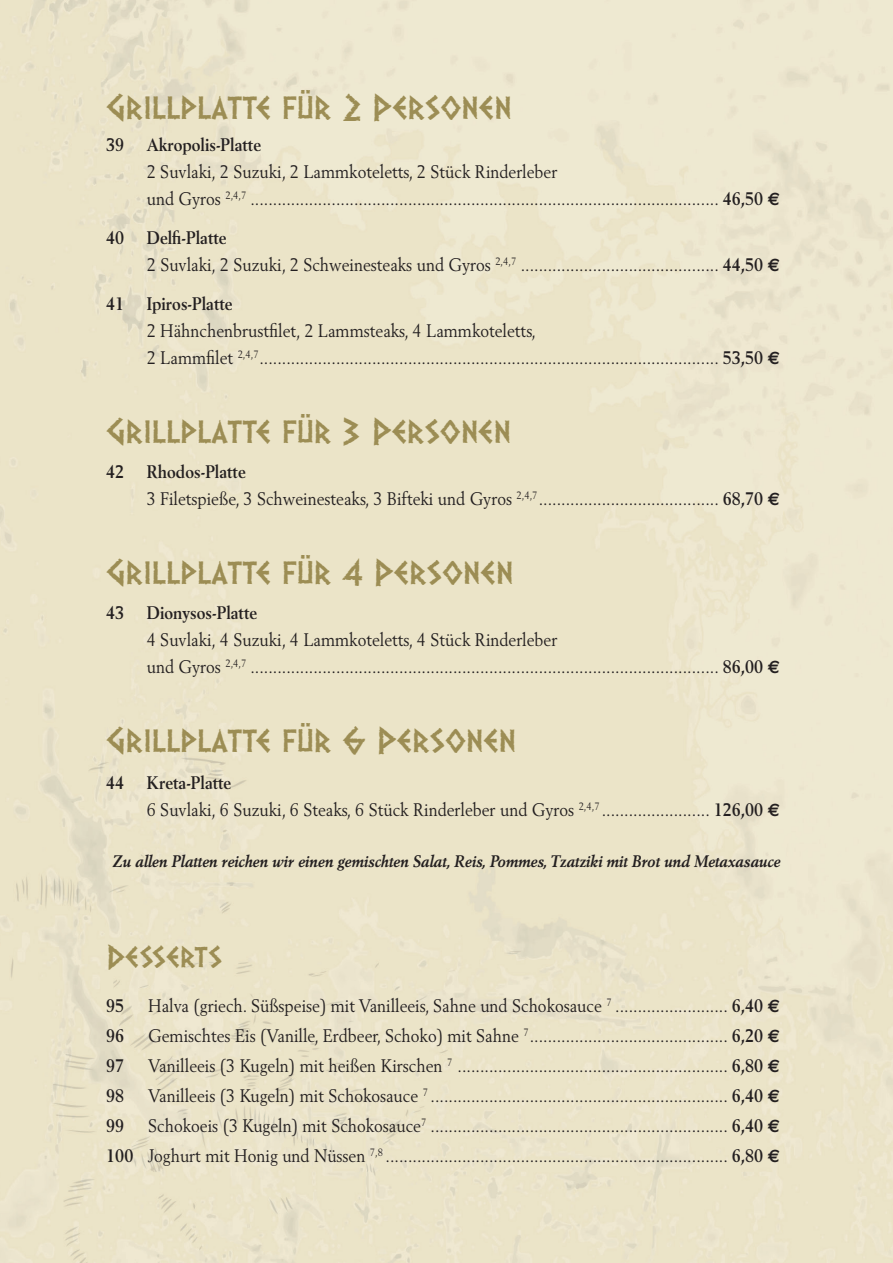
<style>
.page{position:relative;width:893px;height:1263px;background:#fff}
.page>*{position:absolute;margin:0;border:0;box-sizing:border-box;transform-origin:0 0}
.t1{font:31.5px "Dalek";color:#9c8d54}
.t2{font:28.5px "Dalek";color:#9c8d54}
.t3{font:18px/27px "Berling";color:#231f20;scale:.9 1}
.t4{font:700 18px "Berling";color:#231f20;scale:.9 1}
.t5{font:italic 700 16.5px "Berling";color:#231f20;scale:.9 1}
.s1{font-weight:700}
.s2{font-family:"Euro Sans";font-weight:700}
</style>
<div class="page">
<h1 class="t1" style="left:106px;top:83px;width:407px">Grillplatte für 2 Personen</h1>
<p class="t4" style="left:106px;top:134px;width:174px">39 Akropolis-Platte</p>
<p class="t3" style="left:147px;top:158px;width:705px">2 Suvlaki, 2 Suzuki, 2 Lammkoteletts, 2 Stück Rinderleber<br>und Gyros <sup>2,4,7</sup> ........................................................................................................ <span class="s1">46,50</span> <span class="s2">D</span></p>
<p class="t3" style="left:147px;top:224px;width:705px;text-indent:-40px"><span class="s1">40 Delfi-Platte<br></span>2 Suvlaki, 2 Suzuki, 2 Schweinesteaks und Gyros <sup>2,4,7</sup> ............................................ <span class="s1">44,50</span> <span class="s2">D</span></p>
<p class="t4" style="left:106px;top:293px;width:142px">41 Ipiros-Platte</p>
<p class="t3" style="left:147px;top:317px;width:705px">2 Hähnchenbrustfilet, 2 Lammsteaks, 4 Lammkoteletts,<br>2 Lammfilet <sup>2,4,7</sup>...................................................................................................... <span class="s1">53,50</span> <span class="s2">D</span></p>
<h1 class="t1" style="left:106px;top:407px;width:406px">Grillplatte für 3 Personen</h1>
<p class="t3" style="left:147px;top:458px;width:705px;text-indent:-40px"><span class="s1">42 Rhodos-Platte<br></span>3 Filetspieße, 3 Schweinesteaks, 3 Bifteki und Gyros <sup>2,4,7</sup>........................................ <span class="s1">68,70</span> <span class="s2">D</span></p>
<h1 class="t1" style="left:106px;top:548px;width:408px">Grillplatte für 4 Personen</h1>
<p class="t4" style="left:106px;top:602px;width:169px">43 Dionysos-Platte</p>
<p class="t3" style="left:147px;top:626px;width:705px">4 Suvlaki, 4 Suzuki, 4 Lammkoteletts, 4 Stück Rinderleber<br>und Gyros <sup>2,4,7</sup> ........................................................................................................ <span class="s1">86,00</span> <span class="s2">D</span></p>
<h1 class="t1" style="left:106px;top:716px;width:411px">Grillplatte für 6 Personen</h1>
<p class="t3" style="left:147px;top:769px;width:705px;text-indent:-40px"><span class="s1">44 Kreta-Platte<br></span>6 Suvlaki, 6 Suzuki, 6 Steaks, 6 Stück Rinderleber und Gyros <sup>2,4,7</sup> ........................ <span class="s1">126,00</span> <span class="s2">D</span></p>
<p class="t5" style="left:113px;top:851px;width:743px">Zu allen Platten reichen wir einen gemischten Salat, Reis, Pommes, Tzatziki mit Brot und Metaxasauce</p>
<h2 class="t2" style="left:106px;top:935px;width:117px">Desserts</h2>
<p class="t4" style="left:106px;top:995px;width:22px">95</p>
<p class="t3" style="left:148px;top:992px;width:703px">Halva (griech. Süßspeise) mit Vanilleeis, Sahne und Schokosauce <sup>7</sup> ......................... <span class="s1">6,40</span> <span class="s2">D</span></p>
<p class="t4" style="left:106px;top:1025px;width:22px">96</p>
<p class="t3" style="left:148px;top:1022px;width:703px">Gemischtes Eis (Vanille, Erdbeer, Schoko) mit Sahne <sup>7</sup>............................................ <span class="s1">6,20</span> <span class="s2">D</span></p>
<p class="t4" style="left:106px;top:1055px;width:22px">97</p>
<p class="t3" style="left:148px;top:1052px;width:703px">Vanilleeis (3 Kugeln) mit heißen Kirschen <sup>7</sup> ............................................................ <span class="s1">6,80</span> <span class="s2">D</span></p>
<p class="t4" style="left:106px;top:1085px;width:22px">98</p>
<p class="t3" style="left:148px;top:1082px;width:703px">Vanilleeis (3 Kugeln) mit Schokosauce <sup>7</sup> .................................................................. <span class="s1">6,40</span> <span class="s2">D</span></p>
<p class="t4" style="left:106px;top:1115px;width:22px">99</p>
<p class="t3" style="left:106px;top:1110px;width:750px;line-height:30px;text-align:right">Schokoeis (3 Kugeln) mit Schokosauce<sup>7</sup> .................................................................. <span class="s1">6,40</span> <span class="s2">D<br></span><span class="s1">100</span> Joghurt mit Honig und Nüssen <sup>7,8</sup> ............................................................................ <span class="s1">6,80</span> <span class="s2">D</span></p>
</div>
